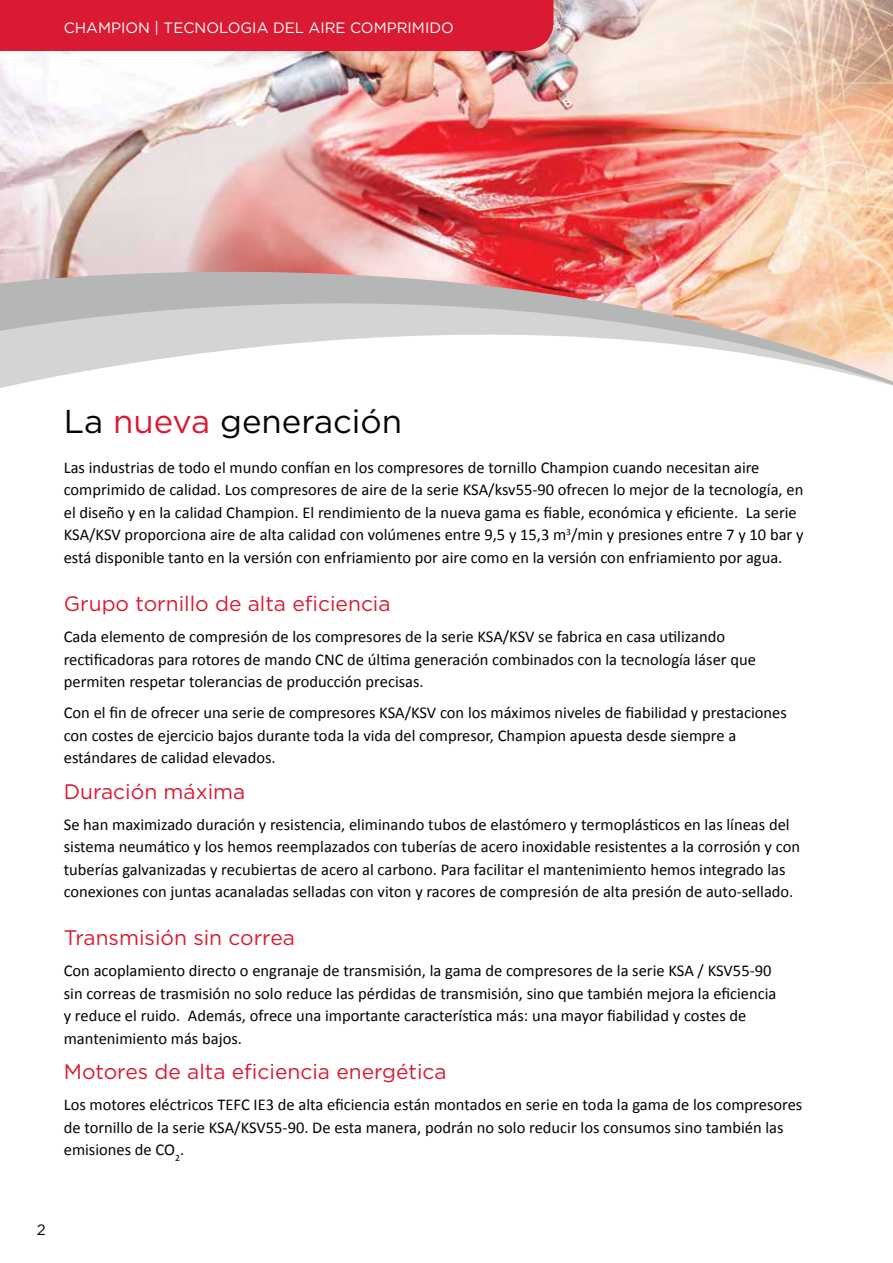
<style>
.page{position:relative;width:893px;height:1263px;background:#fff}
.page>*{position:absolute;margin:0;border:0;box-sizing:border-box;transform-origin:0 0}
.t1{font:33px "Gotham";color:#030408}
.t2{font:21px "Gotham";color:#da1a32}
.t3{font:16.5px/22.5px "Calibri";color:#030408}
.t4{font:15px "Gotham";color:#fff}
.t5{font:15px "Gotham";color:#000}
.s1{color:#da1a32}
</style>
<div class="page">
<img style="left:0;top:0;width:893px;height:220px">
<img style="left:0;top:220px;width:893px;height:168px">
<div style="left:0;top:0;width:554px;height:51px;background:#da1a32"></div>
<p class="t4" style="left:64px;top:18px;width:392px">CHAMPION | TECNOLOGIA DEL AIRE COMPRIMIDO</p>
<h1 class="t1" style="left:64px;top:400px;width:340px">La <span class="s1">nueva</span> generación</h1>
<p class="t3" style="left:64px;top:455px;width:741px">Las industrias de todo el mundo confían en los compresores de tornillo Champion cuando necesitan aire comprimido de calidad. Los compresores de aire de la serie KSA/ksv55-90 ofrecen lo mejor de la tecnología, en el diseño y en la calidad Champion. El rendimiento de la nueva gama es fiable, económica y eficiente. La serie KSA/KSV proporciona aire de alta calidad con volúmenes entre 9,5 y 15,3 m<sup>3</sup>/min y presiones entre 7 y 10 bar y está disponible tanto en la versión con enfriamiento por aire como en la versión con enfriamiento por agua.</p>
<p class="t2" style="left:64px;top:590px;width:328px">Grupo tornillo de alta eficiencia</p>
<p class="t3" style="left:64px;top:625px;width:694px">Cada elemento de compresión de los compresores de la serie KSA/KSV se fabrica en casa utilizando rectificadoras para rotores de mando CNC de última generación combinados con la tecnología láser que permiten respetar tolerancias de producción precisas.</p>
<p class="t3" style="left:64px;top:701px;width:725px">Con el fin de ofrecer una serie de compresores KSA/KSV con los máximos niveles de fiabilidad y prestaciones con costes de ejercicio bajos durante toda la vida del compresor, Champion apuesta desde siempre a estándares de calidad elevados.</p>
<p class="t2" style="left:64px;top:778px;width:183px">Duración máxima</p>
<p class="t3" style="left:64px;top:812px;width:738px">Se han maximizado duración y resistencia, eliminando tubos de elastómero y termoplásticos en las líneas del sistema neumático y los hemos reemplazados con tuberías de acero inoxidable resistentes a la corrosión y con tuberías galvanizadas y recubiertas de acero al carbono. Para facilitar el mantenimiento hemos integrado las conexiones con juntas acanaladas selladas con viton y racores de compresión de alta presión de auto-sellado.</p>
<p class="t2" style="left:64px;top:924px;width:233px">Transmisión sin correa</p>
<p class="t3" style="left:64px;top:959px;width:714px">Con acoplamiento directo o engranaje de transmisión, la gama de compresores de la serie KSA / KSV55-90 sin correas de trasmisión no solo reduce las pérdidas de transmisión, sino que también mejora la eficiencia y reduce el ruido. Además, ofrece una importante característica más: una mayor fiabilidad y costes de mantenimiento más bajos.</p>
<p class="t2" style="left:64px;top:1058px;width:384px">Motores de alta eficiencia energética</p>
<p class="t3" style="left:64px;top:1093px;width:740px">Los motores eléctricos TEFC IE3 de alta eficiencia están montados en serie en toda la gama de los compresores de tornillo de la serie KSA/KSV55-90. De esta manera, podrán no solo reducir los consumos sino también las emisiones de CO<sub>2</sub>.</p>
<p class="t5" style="left:37px;top:1220px;width:10px">2</p>
</div>
